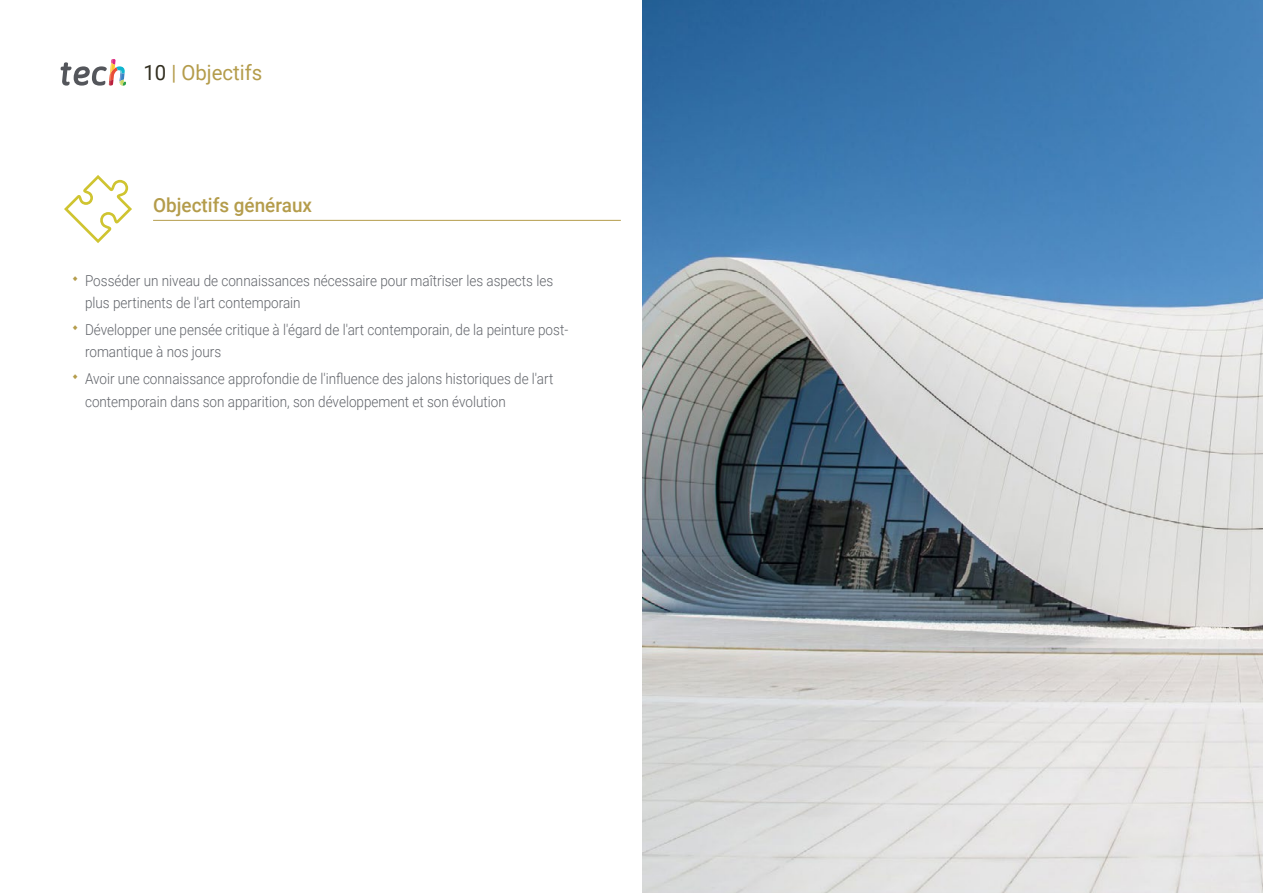
<style>
.page{position:relative;width:1263px;height:893px;background:#fff}
.page>*{position:absolute;margin:0;border:0;box-sizing:border-box;transform-origin:0 0}
.t1{font:21px "Roboto";color:#b49c4b}
.t2{font:500 19.5px "Roboto";color:#b49c4b}
.t3{font:300 15px/22.5px "Roboto";color:#61646a;scale:.9 1}
.s1{color:#312e20}
</style>
<div class="page">
<hr style="left:153px;top:220px;width:468px;height:1px;background:#b49c4b">
<svg style="left:64px;top:175px;width:68px;height:68px"></svg>
<img style="left:642px;top:0;width:621px;height:893px">
<svg style="left:61px;top:59px;width:65px;height:27px"></svg>
<h1 class="t1" style="left:144px;top:57px;width:120px"><span class="s1">10</span> | Objectifs</h1>
<h2 class="t2" style="left:153px;top:191px;width:160px">Objectifs généraux</h2>
<p class="t3" style="left:85px;top:268px;width:522px">Posséder un niveau de connaissances nécessaire pour maîtriser les aspects les plus pertinents de l'art contemporain</p>
<p class="t3" style="left:85px;top:318px;width:538px">Développer une pensée critique à l'égard de l'art contemporain, de la peinture post&shy;romantique à nos jours</p>
<p class="t3" style="left:85px;top:367px;width:522px">Avoir une connaissance approfondie de l'influence des jalons historiques de l'art contemporain dans son apparition, son développement et son évolution</p>
</div>
